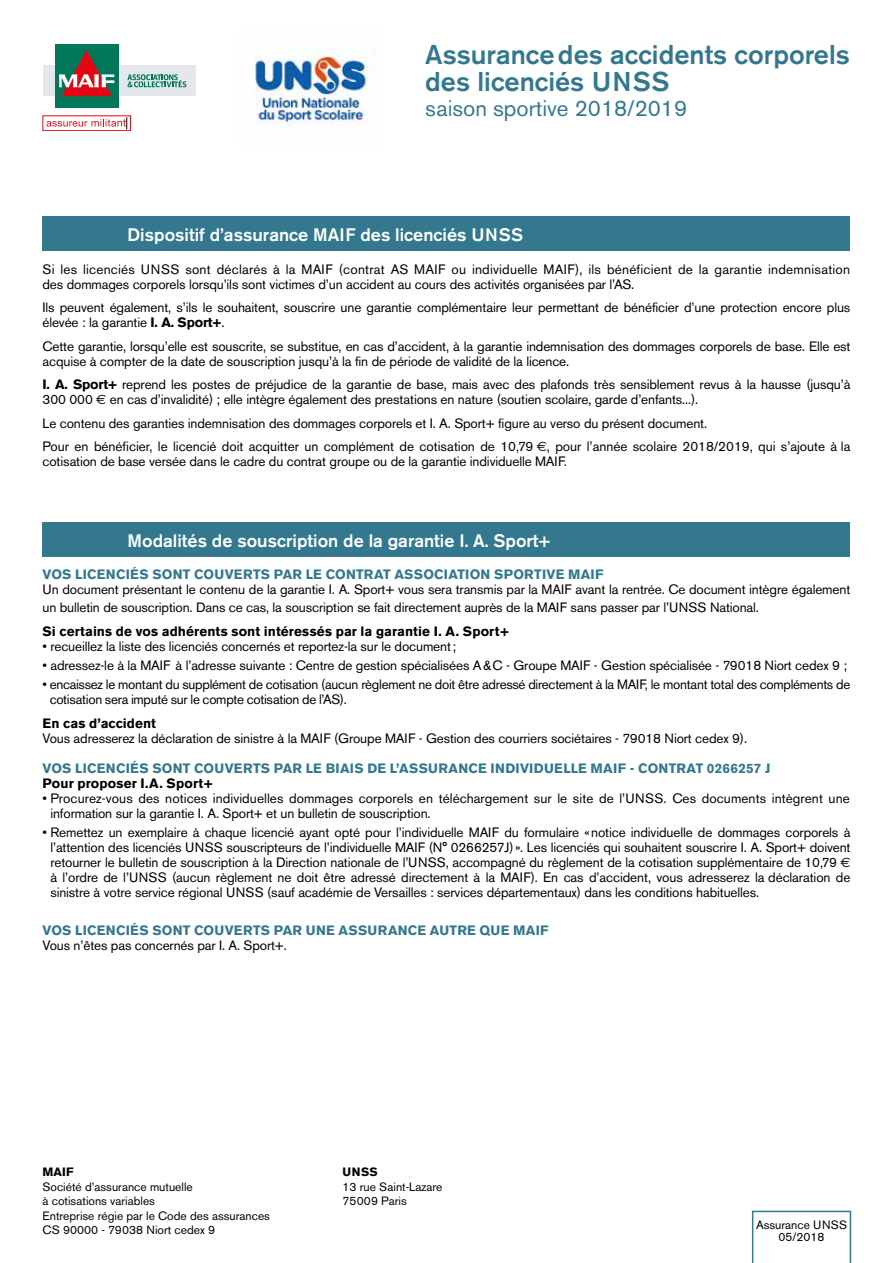
<style>
.page{position:relative;width:893px;height:1263px;background:#fff}
.page>*{position:absolute;margin:0;border:0;box-sizing:border-box;transform-origin:0 0}
.t1{font:500 27px/27px "Akzidenz Grotesk BE";color:#33788e}
.t2{font:22.5px "Akzidenz Grotesk BE";color:#33788e}
.t3{font:500 18px "Akzidenz Grotesk BE";color:#fff}
.t4{font:13.5px/15px "Akzidenz Grotesk BE";letter-spacing:-.01em;color:#000}
.t5{font:13.5px/15px "Akzidenz Grotesk BE";letter-spacing:.015em;color:#000}
.t6{font:700 13.5px "Akzidenz Grotesk BE";letter-spacing:.02em;color:#33788e}
.t7{font:700 13.5px "Akzidenz Grotesk BE";letter-spacing:.01em;color:#000}
.t8{font:12px/14.4px "Akzidenz Grotesk BE";color:#000}
.t9{font:700 12px "Akzidenz Grotesk BE";letter-spacing:.03em;color:#000}
.s1{font-weight:700}
.s2{font-family:"Euro Sans Std"}
</style>
<div class="page">
<div style="left:43px;top:217px;width:807px;height:34px;background:#33788e"></div>
<div style="left:43px;top:522px;width:807px;height:34px;background:#33788e"></div>
<svg style="left:752px;top:1211px;width:99px;height:52px"></svg>
<div style="left:43px;top:65px;width:152px;height:31px;background:#e4e8ed"></div>
<svg style="left:127px;top:74px;width:59px;height:13px"></svg>
<svg style="left:46px;top:118px;width:82px;height:11px"></svg>
<div style="left:43px;top:116px;width:88px;height:15px;border:1px solid #e30613"></div>
<svg style="left:47px;top:117px;width:80px;height:12px"></svg>
<div style="left:55px;top:44px;width:64px;height:64px;background:#007759"></div>
<svg style="left:59px;top:50px;width:55px;height:46px"></svg>
<img style="left:255px;top:47px;width:121px;height:87px">
<h1 class="t1" style="left:425px;top:41px;width:426px">Assurancedes accidents corporels des licenciés UNSS</h1>
<h2 class="t2" style="left:425px;top:95px;width:263px">saison sportive 2018/2019</h2>
<h3 class="t3" style="left:128px;top:224px;width:397px">Dispositif d’assurance MAIF des licenciés UNSS</h3>
<p class="t5" style="left:43px;top:262px;width:809px">Si les licenciés UNSS sont déclarés à la MAIF (contrat AS MAIF ou individuelle MAIF), ils bénéficient de la garantie indemnisation des dommages corporels lorsqu’ils sont victimes d’un accident au cours des activités organisées par l’AS.</p>
<p class="t4" style="left:43px;top:300px;width:809px">Ils peuvent également, s’ils le souhaitent, souscrire une garantie complémentaire leur permettant de bénéficier d’une protection encore plus élevée : la garantie <span class="s1">I. A. Sport+</span>.</p>
<p class="t4" style="left:43px;top:339px;width:809px">Cette garantie, lorsqu’elle est souscrite, se substitue, en cas d’accident, à la garantie indemnisation des dommages corporels de base. Elle est acquise à compter de la date de souscription jusqu’à la fin de période de validité de la licence.</p>
<p class="t4" style="left:43px;top:377px;width:809px"><span class="s1">I. A. Sport+</span> reprend les postes de préjudice de la garantie de base, mais avec des plafonds très sensiblement revus à la hausse (jusqu’à<br>300 000 <span class="s2">€</span> en cas d’invalidité) ; elle intègre également des prestations en nature (soutien scolaire, garde d’enfants...).</p>
<p class="t4" style="left:43px;top:411px;width:809px;line-height:23.5px">Le contenu des garanties indemnisation des dommages corporels et I. A. Sport+ figure au verso du présent document.<br>Pour en bénéficier, le licencié doit acquitter un complément de cotisation de 10,79 <span class="s2">€</span>, pour l’année scolaire 2018/2019, qui s’ajoute à la</p>
<p class="t4" style="left:43px;top:454px;width:526px">cotisation de base versée dans le cadre du contrat groupe ou de la garantie individuelle MAIF.</p>
<h3 class="t3" style="left:128px;top:529px;width:424px">Modalités de souscription de la garantie I. A. Sport+</h3>
<p class="t6" style="left:43px;top:567px;width:563px">VOS LICENCIÉS SONT COUVERTS PAR LE CONTRAT ASSOCIATION SPORTIVE MAIF</p>
<p class="t4" style="left:43px;top:581px;width:809px;line-height:18px">Un document présentant le contenu de la garantie I. A. Sport+ vous sera transmis par la MAIF avant la rentrée. Ce document intègre également un bulletin de souscription. Dans ce cas, la souscription se fait directement auprès de la MAIF sans passer par l’UNSS National.</p>
<p class="t7" style="left:43px;top:623px;width:468px">Si certains de vos adhérents sont intéressés par la garantie I. A. Sport+</p>
<p class="t4" style="left:43px;top:639px;width:415px">• recueillez la liste des licenciés concernés et reportez-la sur le document;</p>
<p class="t4" style="left:43px;top:658px;width:806px">• adressez-le à la MAIF à l’adresse suivante : Centre de gestion spécialisées A&amp;C - Groupe MAIF - Gestion spécialisée - 79018 Niort cedex 9 ;</p>
<p class="t4" style="left:50px;top:677px;width:802px;text-indent:-7px">• encaissez le montant du supplément de cotisation (aucun règlement ne doit être adressé directement à la MAIF, le montant total des compléments de cotisation sera imputé sur le compte cotisation de l’AS).</p>
<p class="t7" style="left:43px;top:715px;width:115px">En cas d’accident</p>
<p class="t4" style="left:43px;top:731px;width:706px">Vous adresserez la déclaration de sinistre à la MAIF (Groupe MAIF - Gestion des courriers sociétaires - 79018 Niort cedex 9).</p>
<p class="t6" style="left:43px;top:760px;width:729px">VOS LICENCIÉS SONT COUVERTS PAR LE BIAIS DE L’ASSURANCE INDIVIDUELLE MAIF - CONTRAT 0266257 J</p>
<p class="t7" style="left:43px;top:775px;width:172px">Pour proposer I.A. Sport+</p>
<p class="t4" style="left:50px;top:791px;width:801px;text-indent:-8px">• Procurez-vous des notices individuelles dommages corporels en téléchargement sur le site de l’UNSS. Ces documents intègrent une information sur la garantie I. A. Sport+ et un bulletin de souscription.</p>
<p class="t4" style="left:50px;top:825px;width:802px;text-align:justify;text-indent:-8px">• Remettez un exemplaire à chaque licencié ayant opté pour l’individuelle MAIF du formulaire «notice individuelle de dommages corporels à l’attention des licenciés UNSS souscripteurs de l’individuelle MAIF (N° 0266257J)». Les licenciés qui souhaitent souscrire I. A. Sport+ doivent retourner le bulletin de souscription à la Direction nationale de l’UNSS, accompagné du règlement de la cotisation supplémentaire de 10,79 <span class="s2">€ </span>à l’ordre de l’UNSS (aucun règlement ne doit être adressé directement à la MAIF). En cas d’accident, vous adresserez la déclaration de sinistre à votre service régional UNSS (sauf académie de Versailles : services départementaux) dans les conditions habituelles.</p>
<p class="t6" style="left:43px;top:922px;width:508px">VOS LICENCIÉS SONT COUVERTS PAR UNE ASSURANCE AUTRE QUE MAIF</p>
<p class="t4" style="left:43px;top:937px;width:246px">Vous n’êtes pas concernés par I. A. Sport+.</p>
<p class="t9" style="left:43px;top:1165px;width:33px">MAIF</p>
<p class="t8" style="left:43px;top:1179px;width:229px">Société d’assurance mutuelle<br>à cotisations variables<br>Entreprise régie par le Code des assurances<br>CS 90000 - 79038 Niort cedex 9</p>
<p class="t9" style="left:343px;top:1165px;width:37px">UNSS</p>
<p class="t8" style="left:343px;top:1179px;width:102px">13 rue Saint-Lazare<br>75009 Paris</p>
<p class="t8" style="left:756px;top:1219px;width:93px;line-height:12px;text-align:center">Assurance UNSS<br>05/2018</p>
</div>
